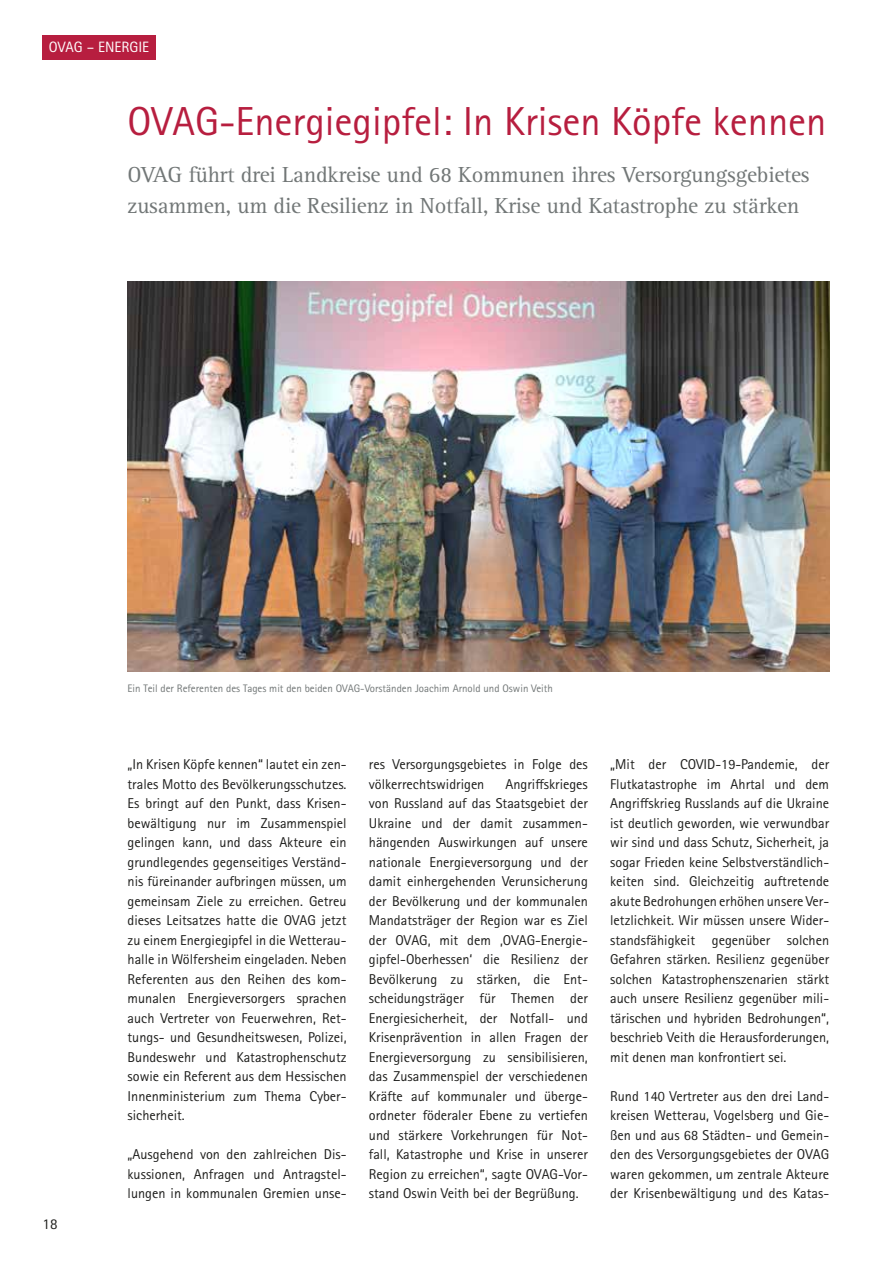
<style>
.page{position:relative;width:893px;height:1263px;background:#fff}
.page>*{position:absolute;margin:0;border:0;box-sizing:border-box;transform-origin:0 0}
.t1{font:40.5px "Rotis Sans Serif Std";color:#b71e3f}
.t2{font:22.5px/31.5px "Rotis Serif Std";letter-spacing:-.01em;color:#727777}
.t3{font:15px "Rotis Sans Serif Std";color:#fff}
.t4{font:15px "Rotis Sans Serif Std";color:#1d1d1b}
.t5{font:14.25px/19.5px "Rotis Sans Serif Std";color:#1d1d1b;text-align:justify}
.t6{font:10.8px "Rotis Sans Serif Std";color:#727777}
</style>
<div class="page">
<div style="left:43px;top:35px;width:113px;height:25px;background:#b71e3f"></div>
<img style="left:128px;top:282px;width:701px;height:390px">
<p class="t3" style="left:49px;top:38px;width:102px">OVAG – ENERGIE</p>
<h1 class="t1" style="left:128px;top:97px;width:700px">OVAG-Energiegipfel: In Krisen Köpfe kennen</h1>
<h2 class="t2" style="left:128px;top:159px;width:683px">OVAG führt drei Landkreise und 68 Kommunen ihres Versorgungsgebietes zusammen, um die Resilienz in Notfall, Krise und Katastrophe zu stärken</h2>
<p class="t4" style="left:43px;top:1215px;width:16px">18</p>
<p class="t6" style="left:128px;top:682px;width:427px">Ein Teil der Referenten des Tages mit den beiden OVAG-Vorständen Joachim Arnold und Oswin Veith</p>
<p class="t5" style="left:128px;top:755px;width:221px">„In Krisen Köpfe kennen“ lautet ein zen&shy;trales Motto des Bevölkerungsschutzes.<br>Es bringt auf den Punkt, dass Krisen&shy;bewältigung nur im Zusammenspiel gelingen kann, und dass Akteure ein grundlegendes gegenseitiges Verständ&shy;nis füreinander aufbringen müssen, um gemeinsam Ziele zu erreichen. Getreu dieses Leitsatzes hatte die OVAG jetzt zu einem Energiegipfel in die Wetterau&shy;halle in Wölfersheim eingeladen. Neben Referenten aus den Reihen des kom&shy;munalen Energieversorgers sprachen auch Vertreter von Feuerwehren, Ret&shy;tungs- und Gesundheitswesen, Polizei, Bundeswehr und Katastrophenschutz sowie ein Referent aus dem Hessischen Innenministerium zum Thema Cyber&shy;sicherheit.</p>
<p class="t5" style="left:128px;top:1145px;width:220px">„Ausgehend von den zahlreichen Dis&shy;kussionen, Anfragen und Antragstel&shy;lungen in kommunalen Gremien unse-</p>
<p class="t5" style="left:369px;top:755px;width:220px">res Versorgungsgebietes in Folge des völkerrechtswidrigen</p>
<p class="t5" style="left:369px;top:774px;width:220px;text-indent:137px">Angriffskrieges von Russland auf das Staatsgebiet der Ukraine und der damit zusammen&shy;hängenden Auswirkungen auf unsere nationale Energieversorgung und der damit einhergehenden Verunsicherung der Bevölkerung und der kommunalen Mandatsträger der Region war es Ziel der OVAG, mit dem ‚OVAG-Energie&shy;gipfel-Oberhessen‘ die Resilienz der Bevölkerung zu stärken, die Ent&shy;scheidungsträger für Themen der Energiesicherheit, der Notfall- und Krisenprävention in allen Fragen der Energieversorgung zu sensibilisieren, das Zusammenspiel der verschiedenen Kräfte auf kommunaler und überge&shy;ordneter föderaler Ebene zu vertiefen und stärkere Vorkehrungen für Not&shy;fall, Katastrophe und Krise in unserer Region zu erreichen“, sagte OVAG-Vor&shy;stand Oswin Veith bei der Begrüßung.</p>
<p class="t5" style="left:610px;top:755px;width:220px">„Mit der COVID-19-Pandemie, der Flutkatastrophe im Ahrtal und dem Angriffskrieg Russlands auf die Ukraine ist deutlich geworden, wie verwundbar wir sind und dass Schutz, Sicherheit, ja sogar Frieden keine Selbstverständlich&shy;keiten sind. Gleichzeitig auftretende akute Bedrohungen erhöhen unsere Ver&shy;letzlichkeit. Wir müssen unsere Wider&shy;standsfähigkeit gegenüber solchen Gefahren stärken. Resilienz gegenüber solchen Katastrophenszenarien stärkt auch unsere Resilienz gegenüber mili&shy;tärischen und hybriden Bedrohungen“, beschrieb Veith die Herausforderungen, mit denen man konfrontiert sei.</p>
<p class="t5" style="left:610px;top:1086px;width:220px">Rund 140 Vertreter aus den drei Land&shy;kreisen Wetterau, Vogelsberg und Gie&shy;ßen und aus 68 Städten- und Gemein&shy;den des Versorgungsgebietes der OVAG waren gekommen, um zentrale Akteure der Krisenbewältigung und des Katas-</p>
</div>
